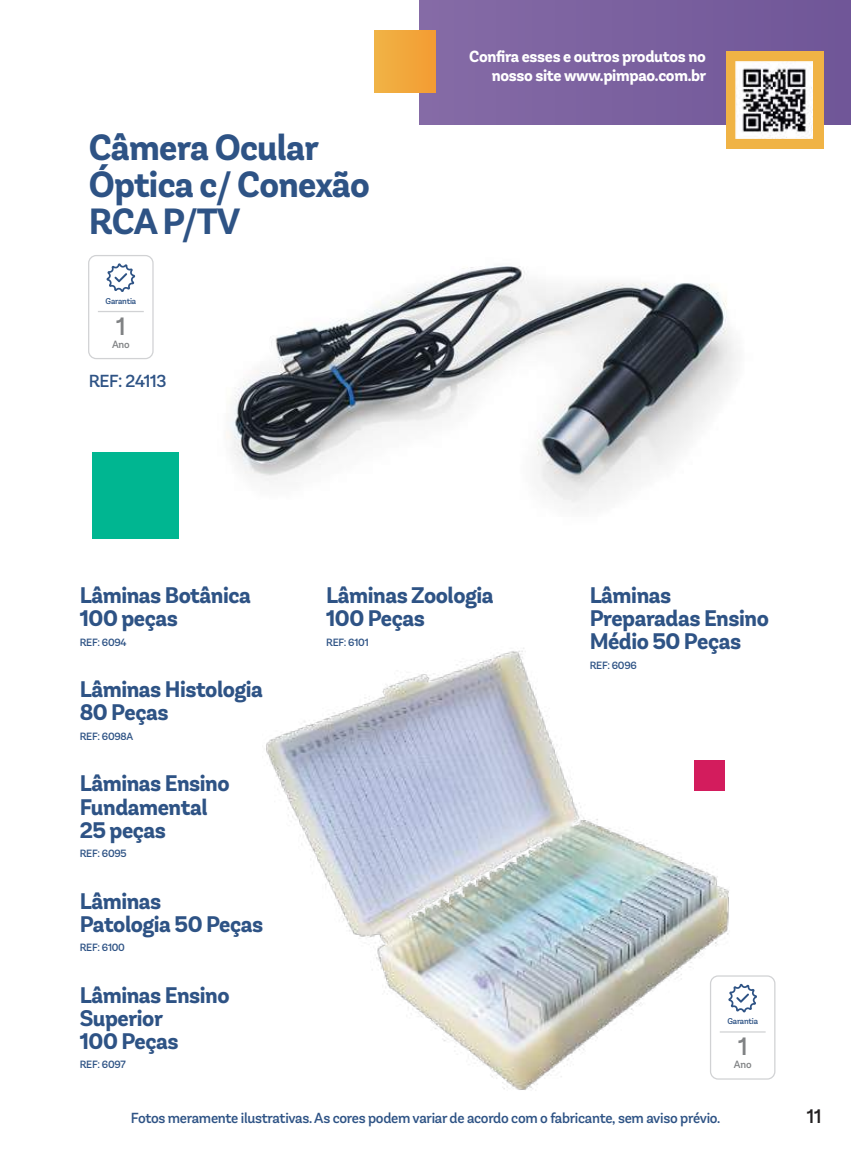
<style>
.page{position:relative;width:851px;height:1149px;background:#fff}
.page>*{position:absolute;margin:0;border:0;box-sizing:border-box;transform-origin:0 0}
.t1{font:700 36.3px/36.9px "Andes Neue Alt 1";letter-spacing:-.02em;color:#2e5385}
.t2{font:500 24.9px "Andes Neue Alt 1";color:#808284}
.t3{font:700 22.5px/23px "Andes Neue Alt 1";letter-spacing:-.02em;color:#2e5385}
.t4{font:500 19.5px "Andes Neue";color:#221f20}
.t5{font:500 17.4px "Andes Neue Alt 1";letter-spacing:-.02em;color:#2e5385}
.t6{font:700 16.05px/19.4px "Andes Neue Alt 1";letter-spacing:-.02em;color:#fff;text-align:right}
.t7{font:500 14.55px "Andes Neue Alt 1";letter-spacing:-.02em;color:#2e5385}
.t8{font:500 10.5px "Andes Neue Alt 1";letter-spacing:-.02em;color:#2e5385}
.t9{font:500 10.5px "Andes Neue Alt 1";letter-spacing:-.02em;color:#808284}
.t10{font:500 8.4px "Andes Neue Alt 1";letter-spacing:-.02em;color:#2e5385}
</style>
<div class="page">
<img style="left:175px;top:30px;width:561px;height:509px">
<div style="left:419px;top:0;width:432px;height:124px;background:#7c62a0"></div>
<div style="left:374px;top:31px;width:62px;height:61px;background:#f2a73c"></div>
<div style="left:725px;top:51px;width:98px;height:98px;background:#f0b345"></div>
<img style="left:735px;top:62px;width:78px;height:77px">
<img style="left:266px;top:648px;width:469px;height:442px">
<svg style="left:728px;top:983px;width:29px;height:29px"></svg>
<hr style="left:719px;top:1030px;width:46px;height:2px;background:#d1d2d4">
<div style="left:710px;top:975px;width:65px;height:104px;border:1px solid #d1d2d4;border-radius:8px"></div>
<svg style="left:106px;top:263px;width:29px;height:29px"></svg>
<hr style="left:98px;top:311px;width:46px;height:1px;background:#d1d2d4">
<div style="left:88px;top:255px;width:66px;height:104px;border:1px solid #d1d2d4;border-radius:8px"></div>
<div style="left:92px;top:451px;width:87px;height:87px;background:#00b691"></div>
<div style="left:693px;top:759px;width:31px;height:31px;background:#d31c5d"></div>
<h1 class="t1" style="left:89px;top:128px;width:283px">Câmera Ocular<br>Óptica c/ Conexão<br>RCA P/TV</h1>
<p class="t10" style="left:106px;top:295px;width:32px">Garantia</p>
<p class="t9" style="left:112px;top:337px;width:19px">Ano</p>
<p class="t2" style="left:116px;top:310px;width:11px">1</p>
<p class="t5" style="left:89px;top:369px;width:79px">REF: 24113</p>
<p class="t6" style="left:469px;top:46px;width:238px">Confira esses e outros produtos no nosso site www.pimpao.com.br</p>
<p class="t3" style="left:80px;top:583px;width:173px">Lâminas Botânica<br>100 peças</p>
<p class="t8" style="left:80px;top:635px;width:48px">REF: 6094</p>
<p class="t3" style="left:80px;top:677px;width:185px">Lâminas Histologia<br>80 Peças</p>
<p class="t8" style="left:80px;top:729px;width:55px">REF: 6098A</p>
<p class="t3" style="left:80px;top:771px;width:151px">Lâminas Ensino<br>Fundamental<br>25 peças</p>
<p class="t8" style="left:80px;top:846px;width:49px">REF: 6095</p>
<p class="t3" style="left:80px;top:888px;width:185px">Lâminas<br>Patologia 50 Peças</p>
<p class="t8" style="left:80px;top:940px;width:47px">REF: 6100</p>
<p class="t3" style="left:80px;top:982px;width:151px">Lâminas Ensino<br>Superior<br>100 Peças</p>
<p class="t8" style="left:80px;top:1057px;width:48px">REF: 6097</p>
<p class="t3" style="left:326px;top:583px;width:169px">Lâminas Zoologia<br>100 Peças</p>
<p class="t8" style="left:326px;top:635px;width:44px">REF: 6101</p>
<p class="t3" style="left:589px;top:583px;width:181px">Lâminas<br>Preparadas Ensino<br>Médio 50 Peças</p>
<p class="t8" style="left:589px;top:658px;width:49px">REF: 6096</p>
<p class="t10" style="left:727px;top:1015px;width:32px">Garantia</p>
<p class="t9" style="left:734px;top:1057px;width:19px">Ano</p>
<p class="t2" style="left:738px;top:1030px;width:11px">1</p>
<p class="t7" style="left:131px;top:1107px;width:591px">Fotos meramente ilustrativas. As cores podem variar de acordo com o fabricante, sem aviso prévio.</p>
<p class="t4" style="left:806px;top:1102px;width:16px">11</p>
</div>
